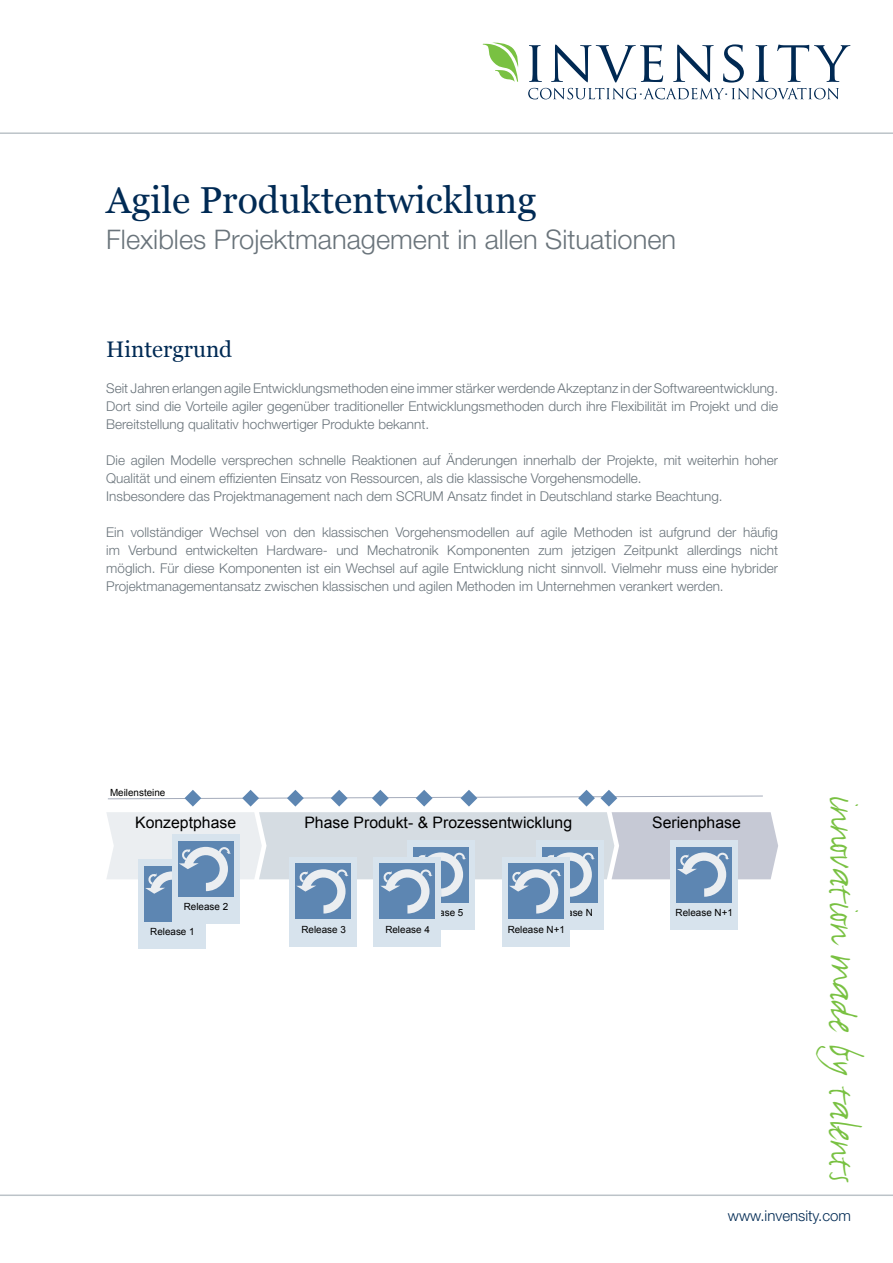
<style>
.page{position:relative;width:893px;height:1263px;background:#fff}
.page>*{position:absolute;margin:0;border:0;box-sizing:border-box;transform-origin:0 0}
.t1{font:45.15px "FF Justlefthand";letter-spacing:-.005em;color:#79c142}
.t2{font:37.5px "Georgia";color:#002a54}
.t3{font:300 27px "Helvetica Neue LT Std";color:#6a747b}
.t4{font:22.5px "Georgia";color:#002a54}
.t5{font:15.75px "Arial";color:#000}
.t6{font:300 15px "Helvetica Neue LT Std";color:#002a54}
.t7{font:14.85px "Trajan Pro";color:#002953}
.t8{font:300 13.5px/18px "Helvetica Neue LT Std";color:#6a747b;text-align:justify}
.t9{font:9.9px "Arial";color:#000}
</style>
<div class="page">
<div style="left:139px;top:859px;width:67px;height:90px;background:#d7e3ed"></div>
<div style="left:144px;top:865px;width:56px;height:56px;background:#5d86b2"></div>
<svg style="left:108px;top:790px;width:655px;height:16px"></svg>
<div style="left:172px;top:834px;width:67px;height:90px;background:#d7e3ed"></div>
<div style="left:290px;top:857px;width:67px;height:89px;background:#d7e3ed"></div>
<div style="left:295px;top:863px;width:56px;height:56px;background:#5d86b2"></div>
<div style="left:407px;top:840px;width:68px;height:90px;background:#d7e3ed"></div>
<div style="left:670px;top:840px;width:68px;height:90px;background:#d7e3ed"></div>
<div style="left:536px;top:840px;width:67px;height:90px;background:#d7e3ed"></div>
<div style="left:503px;top:857px;width:67px;height:89px;background:#d7e3ed"></div>
<div style="left:508px;top:863px;width:56px;height:56px;background:#5d86b2"></div>
<div style="left:374px;top:857px;width:67px;height:89px;background:#d7e3ed"></div>
<div style="left:379px;top:863px;width:56px;height:56px;background:#5d86b2"></div>
<svg style="left:106px;top:812px;width:672px;height:104px"></svg>
<hr style="left:0;top:1194px;width:893px;height:2px;background:#bcc3c8">
<hr style="left:0;top:132px;width:893px;height:2px;background:#bcc3c8">
<svg style="left:483px;top:43px;width:36px;height:39px"></svg>
<svg style="left:528px;top:44px;width:322px;height:55px"></svg>
<h2 class="t2" style="left:106px;top:179px;width:432px">Agile Produktentwicklung</h2>
<p class="t7" style="left:639px;top:80px;width:5px">.</p>
<p class="t7" style="left:724px;top:80px;width:5px">.</p>
<h3 class="t3" style="left:106px;top:223px;width:571px">Flexibles Projektmanagement in allen Situationen</h3>
<h3 class="t4" style="left:106px;top:337px;width:127px">Hintergrund</h3>
<p class="t8" style="left:106px;top:379px;width:673px">Seit Jahren erlangen agile Entwicklungsmethoden eine immer stärker werdende Akzeptanz in der Softwareentwicklung.<br>Dort sind die Vorteile agiler gegenüber traditioneller Entwicklungsmethoden durch ihre Flexibilität im Projekt und die Bereitstellung qualitativ hochwertiger Produkte bekannt.</p>
<p class="t8" style="left:106px;top:451px;width:673px;text-align:left">Die agilen Modelle versprechen schnelle Reaktionen auf Änderungen innerhalb der Projekte, mit weiterhin hoher<br>Qualität und einem effizienten Einsatz von Ressourcen, als die klassische Vorgehensmodelle.<br>Insbesondere das Projektmanagement nach dem SCRUM Ansatz findet in Deutschland starke Beachtung.</p>
<p class="t8" style="left:106px;top:523px;width:673px">Ein vollständiger Wechsel von den klassischen Vorgehensmodellen auf agile Methoden ist aufgrund der häufig im Verbund entwickelten Hardware- und Mechatronik Komponenten zum jetzigen Zeitpunkt allerdings nicht möglich. Für diese Komponenten ist ein Wechsel auf agile Entwicklung nicht sinnvoll. Vielmehr muss eine hybrider Projektmanagementansatz zwischen klassischen und agilen Methoden im Unternehmen verankert werden.</p>
<p class="t9" style="left:110px;top:787px;width:57px">Meilensteine</p>
<p class="t5" style="left:135px;top:814px;width:102px">Konzeptphase</p>
<p class="t5" style="left:304px;top:814px;width:269px">Phase Produkt- &amp; Prozessentwicklung</p>
<p class="t5" style="left:652px;top:814px;width:90px">Serienphase</p>
<p class="t9" style="left:184px;top:901px;width:46px">Release 2</p>
<p class="t9" style="left:150px;top:926px;width:46px">Release 1</p>
<p class="t9" style="left:301px;top:924px;width:46px">Release 3</p>
<p class="t9" style="left:419px;top:907px;width:46px">Release 5</p>
<p class="t9" style="left:547px;top:907px;width:48px">Release N</p>
<p class="t9" style="left:676px;top:907px;width:59px">Release N+1</p>
<p class="t9" style="left:385px;top:924px;width:46px">Release 4</p>
<p class="t9" style="left:508px;top:924px;width:59px">Release N+1</p>
<h1 class="t1" style="left:872px;top:795px;width:391px;rotate:90deg">innovation made bytalents</h1>
<p class="t6" style="left:728px;top:1207px;width:125px">www.invensity.com</p>
</div>
